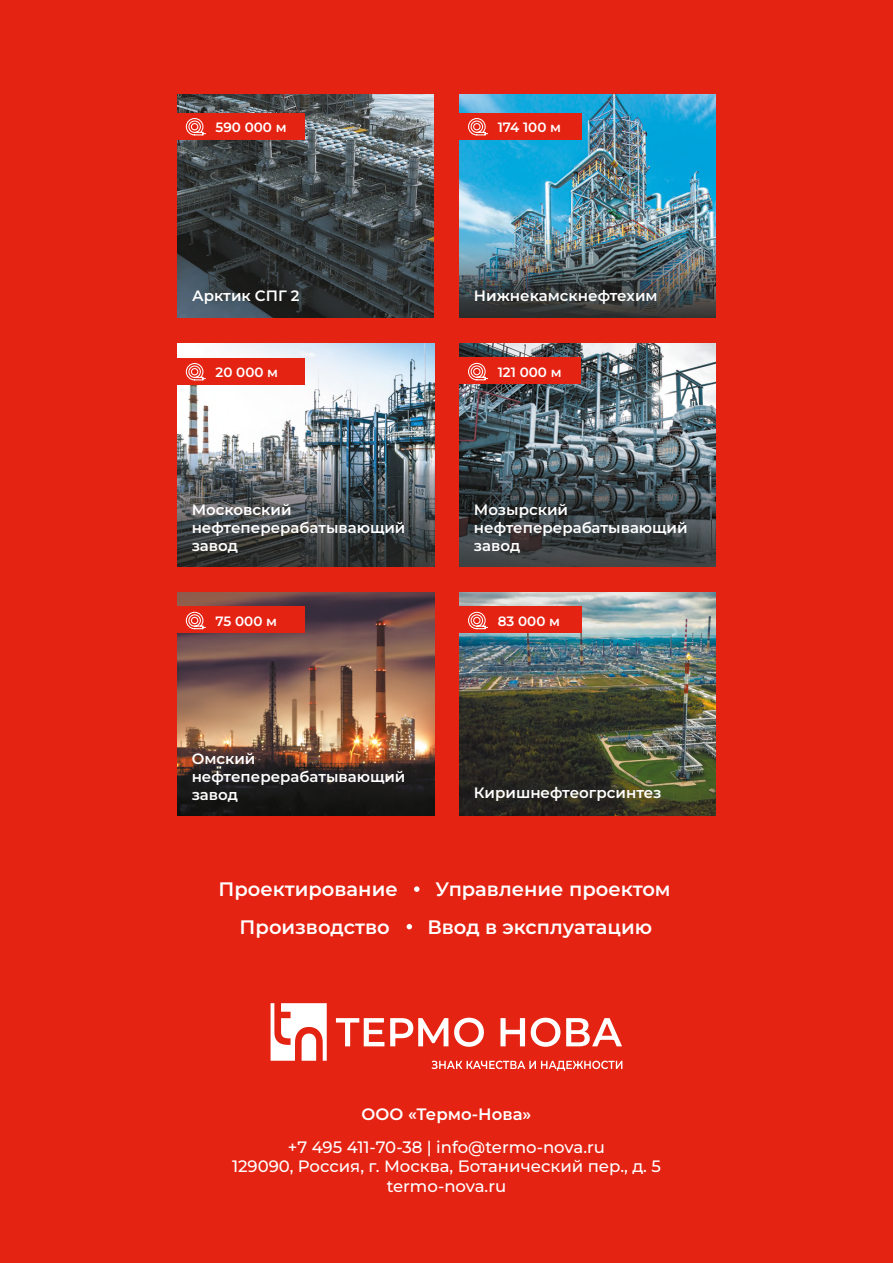
<style>
.page{position:relative;width:893px;height:1263px;background:#e42313}
.page>*{position:absolute;margin:0;border:0;box-sizing:border-box;transform-origin:0 0}
.t1{font:600 19.5px "Montserrat";color:#fff}
.t2{font:500 16.5px/19.8px "Montserrat";color:#fff;text-align:center}
.t3{font:600 16.5px "Montserrat";color:#fff}
.t4{font:600 15px/18px "Montserrat";color:#fff}
.t5{font:600 13.5px "Montserrat";color:#fff}
</style>
<div class="page">
<svg style="left:271px;top:1003px;width:56px;height:58px"></svg>
<svg style="left:336px;top:1018px;width:48px;height:28px"></svg>
<svg style="left:390px;top:1018px;width:58px;height:28px"></svg>
<svg style="left:454px;top:1018px;width:30px;height:29px"></svg>
<svg style="left:500px;top:1018px;width:25px;height:28px"></svg>
<svg style="left:531px;top:1018px;width:29px;height:29px"></svg>
<svg style="left:566px;top:1018px;width:56px;height:28px"></svg>
<svg style="left:432px;top:1061px;width:190px;height:10px"></svg>
<svg style="left:414px;top:886px;width:6px;height:6px"></svg>
<svg style="left:407px;top:924px;width:5px;height:5px"></svg>
<img style="left:177px;top:95px;width:257px;height:223px">
<img style="left:459px;top:95px;width:257px;height:223px">
<img style="left:177px;top:343px;width:257px;height:223px">
<img style="left:459px;top:592px;width:257px;height:223px">
<img style="left:459px;top:343px;width:257px;height:223px">
<img style="left:177px;top:592px;width:257px;height:223px">
<div style="left:177px;top:113px;width:127px;height:26px;background:#e42313"></div>
<div style="left:177px;top:358px;width:127px;height:26px;background:#e42313"></div>
<div style="left:177px;top:607px;width:127px;height:26px;background:#e42313"></div>
<div style="left:452px;top:113px;width:129px;height:26px;background:#e42313"></div>
<svg style="left:185px;top:118px;width:21px;height:18px"></svg>
<svg style="left:185px;top:363px;width:21px;height:18px"></svg>
<svg style="left:185px;top:611px;width:21px;height:19px"></svg>
<svg style="left:468px;top:118px;width:21px;height:18px"></svg>
<div style="left:441px;top:358px;width:140px;height:26px;background:#e42313"></div>
<svg style="left:468px;top:362px;width:21px;height:19px"></svg>
<div style="left:448px;top:607px;width:133px;height:26px;background:#e42313"></div>
<svg style="left:468px;top:611px;width:21px;height:19px"></svg>
<p class="t5" style="left:216px;top:118px;width:73px">590 000 м</p>
<p class="t5" style="left:498px;top:118px;width:65px">174 100 м</p>
<p class="t4" style="left:192px;top:286px;width:109px">Арктик СПГ 2</p>
<p class="t4" style="left:474px;top:286px;width:185px">Нижнекамскнефтехим</p>
<p class="t5" style="left:216px;top:362px;width:64px">20 000 м</p>
<p class="t5" style="left:498px;top:362px;width:65px">121 000 м</p>
<p class="t4" style="left:192px;top:500px;width:215px">Московский нефтеперерабатывающий завод</p>
<p class="t4" style="left:474px;top:500px;width:215px">Мозырский нефтеперерабатывающий завод</p>
<p class="t5" style="left:216px;top:611px;width:63px">75 000 м</p>
<p class="t5" style="left:498px;top:611px;width:64px">83 000 м</p>
<p class="t4" style="left:192px;top:748px;width:215px">Омский нефтеперерабатывающий завод</p>
<p class="t4" style="left:474px;top:783px;width:189px">Киришнефтеогрсинтез</p>
<h1 class="t1" style="left:218px;top:875px;width:181px">Проектирование</h1>
<h1 class="t1" style="left:436px;top:875px;width:237px">Управление проектом</h1>
<h1 class="t1" style="left:240px;top:913px;width:152px">Производство</h1>
<h1 class="t1" style="left:427px;top:913px;width:226px">Ввод в эксплуатацию</h1>
<p class="t3" style="left:362px;top:1103px;width:171px">ООО «Термо-Нова»</p>
<p class="t2" style="left:232px;top:1136px;width:430px">+7 495 411-70-38 | info@termo-nova.ru<br>129090, Россия, г. Москва, Ботанический пер., д. 5 termo-nova.ru</p>
</div>
